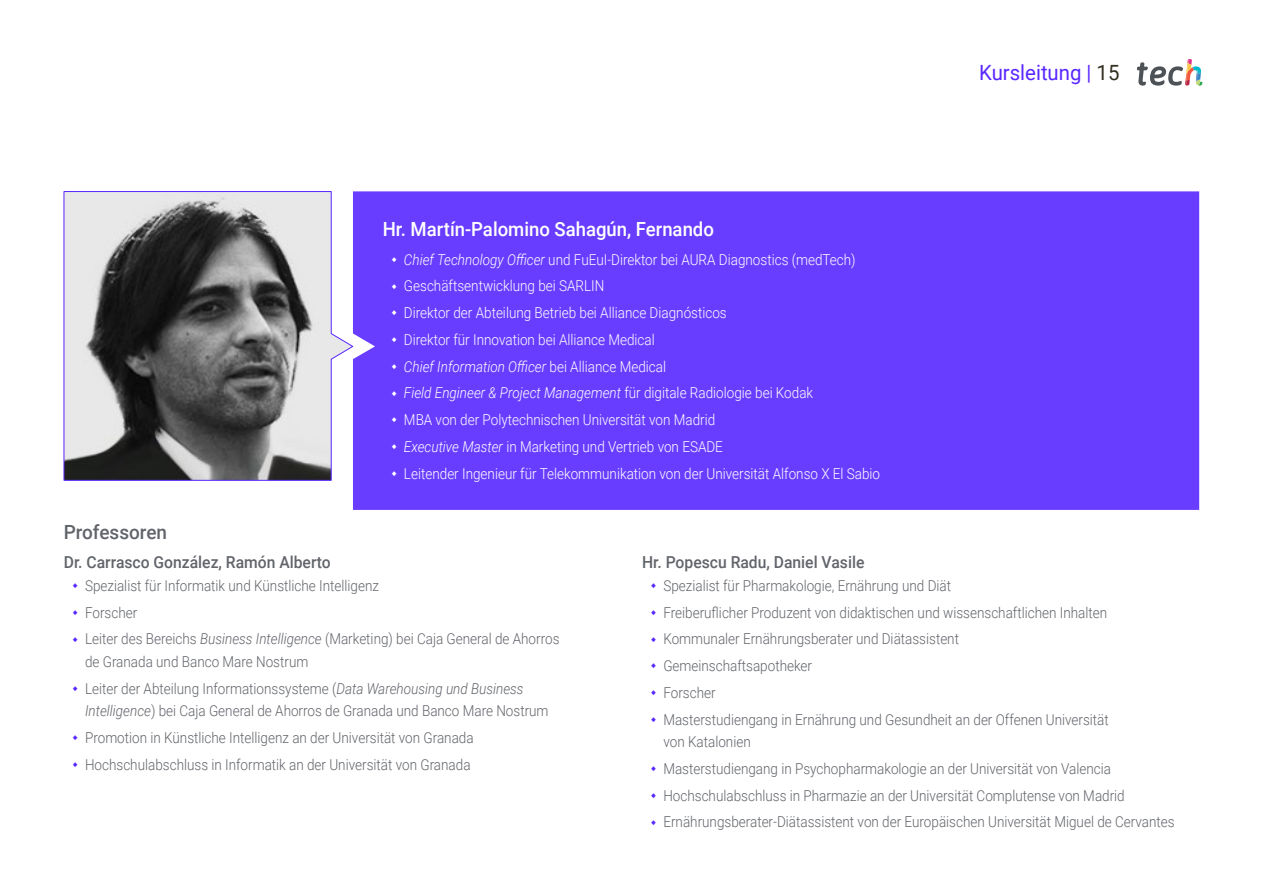
<style>
.page{position:relative;width:1263px;height:893px;background:#fff}
.page>*{position:absolute;margin:0;border:0;box-sizing:border-box;transform-origin:0 0}
.t1{font:21px "Roboto";color:#5927ff}
.t2{font:500 19.5px "Roboto";color:#fff;scale:.95 1}
.t3{font:500 19.5px "Roboto";color:#61646a}
.t4{font:500 16.5px "Roboto";color:#61646a;scale:.95 1}
.t5{font:300 15px/26.7px "Roboto";color:#61646a;scale:.9 1}
.t6{font:300 15px/26.7px "Roboto";color:#fff;scale:.9 1}
.s1{font-style:italic}
.s2{color:#312e20}
</style>
<div class="page">
<div style="left:353px;top:191px;width:846px;height:319px;background:#693dff"></div>
<svg style="left:64px;top:191px;width:289px;height:290px;background:#8a8a8c"></svg>
<svg style="left:1137px;top:59px;width:65px;height:27px"></svg>
<svg style="left:392px;top:257px;width:5px;height:5px"></svg>
<svg style="left:392px;top:284px;width:5px;height:5px"></svg>
<svg style="left:392px;top:310px;width:5px;height:5px"></svg>
<svg style="left:392px;top:337px;width:5px;height:5px"></svg>
<svg style="left:392px;top:364px;width:5px;height:5px"></svg>
<svg style="left:392px;top:391px;width:5px;height:5px"></svg>
<svg style="left:392px;top:417px;width:5px;height:5px"></svg>
<svg style="left:392px;top:444px;width:5px;height:5px"></svg>
<svg style="left:392px;top:471px;width:5px;height:5px"></svg>
<h2 class="t2" style="left:383px;top:215px;width:350px">Hr. Martín-Palomino Sahagún, Fernando</h2>
<p class="t6" style="left:404px;top:245px;width:531px"><span class="s1">Chief Technology Officer</span> und FuEuI-Direktor bei AURA Diagnostics (medTech)<br>Geschäftsentwicklung bei SARLIN<br>Direktor der Abteilung Betrieb bei Alliance Diagnósticos<br>Direktor für Innovation bei Alliance Medical<br><span class="s1">Chief Information Officer</span> bei Alliance Medical<br><span class="s1">Field Engineer &amp; Project Management</span> für digitale Radiologie bei Kodak<br>MBA von der Polytechnischen Universität von Madrid<br><span class="s1">Executive Master</span> in Marketing und Vertrieb von ESADE<br>Leitender Ingenieur für Telekommunikation von der Universität Alfonso X El Sabio</p>
<h1 class="t1" style="left:979px;top:57px;width:142px">Kursleitung | <span class="s2">15</span></h1>
<h2 class="t3" style="left:64px;top:518px;width:105px">Professoren</h2>
<p class="t4" style="left:64px;top:551px;width:283px">Dr. Carrasco González, Ramón Alberto</p>
<p class="t5" style="left:85px;top:572px;width:529px">Spezialist für Informatik und Künstliche Intelligenz<br>Forscher<br>Leiter des Bereichs <span class="s1">Business Intelligence</span> (Marketing) bei Caja General de Ahorros</p>
<p class="t5" style="left:85px;top:648px;width:489px">de Granada und Banco Mare Nostrum<br>Leiter der Abteilung Informationssysteme (<span class="s1">Data Warehousing und Business</span></p>
<p class="t5" style="left:85px;top:697px;width:516px"><span class="s1">Intelligence</span>) bei Caja General de Ahorros de Granada und Banco Mare Nostrum<br>Promotion in Künstliche Intelligenz an der Universität von Granada<br>Hochschulabschluss in Informatik an der Universität von Granada</p>
<p class="t4" style="left:642px;top:551px;width:235px">Hr. Popescu Radu, Daniel Vasile</p>
<p class="t5" style="left:663px;top:572px;width:496px">Spezialist für Pharmakologie, Ernährung und Diät<br>Freiberuflicher Produzent von didaktischen und wissenschaftlichen Inhalten Kommunaler Ernährungsberater und Diätassistent Gemeinschaftsapotheker<br>Forscher<br>Masterstudiengang in Ernährung und Gesundheit an der Offenen Universität</p>
<p class="t5" style="left:663px;top:728px;width:570px">von Katalonien<br>Masterstudiengang in Psychopharmakologie an der Universität von Valencia Hochschulabschluss in Pharmazie an der Universität Complutense von Madrid Ernährungsberater-Diätassistent von der Europäischen Universität Miguel de Cervantes</p>
</div>
